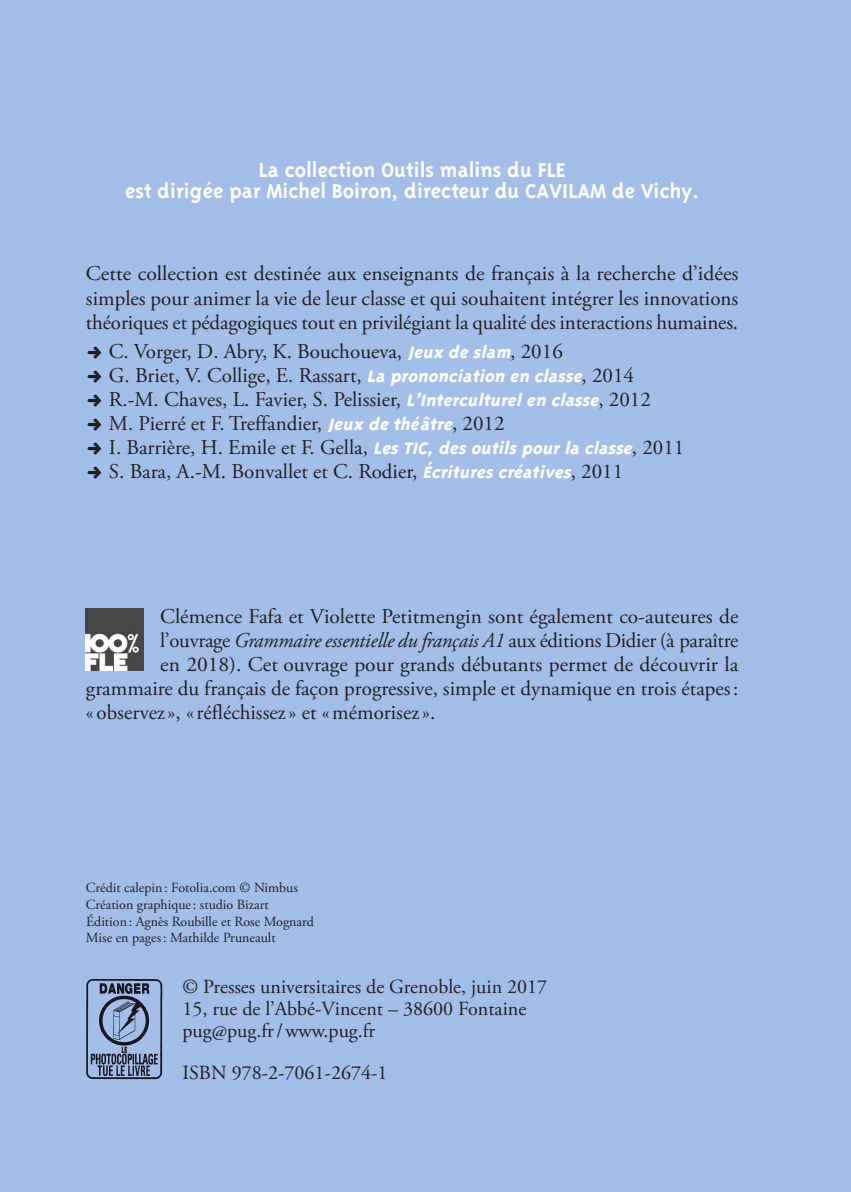
<style>
.page{position:relative;width:851px;height:1192px;background:#fff}
.page>*{position:absolute;margin:0;border:0;box-sizing:border-box;transform-origin:0 0}
.t1{font:700 23px/21px "Triplex";color:#fff;text-align:center}
.t2{font:21px/24px "Adobe Garamond Pro";color:#231f20;text-align:justify}
.t3{font:20px/22px "Adobe Garamond Pro";color:#231f20}
.t4{font:14px/16.8px "Adobe Garamond Pro";letter-spacing:-.005em;color:#231f20}
.s1{font-family:"Triplex";font-weight:800;font-style:italic;font-size:19px;color:#fff}
.s2{font-style:italic}
</style>
<div class="page">
<div style="left:0;top:0;width:850px;height:1191px;background:#a3bee8"></div>
<img style="left:86px;top:608px;width:57px;height:62px">
<img style="left:86px;top:979px;width:77px;height:101px">
<p class="t1" style="left:125px;top:159px;width:575px">La collection Outils malins du FLE<br>est dirigée par Michel Boiron, directeur du CAVILAM de Vichy.</p>
<p class="t2" style="left:86px;top:262px;width:654px">Cette collection est destinée aux enseignants de français à la recherche d’idées simples pour animer la vie de leur classe et qui souhaitent intégrer les innovations théoriques et pédagogiques tout en privilégiant la qualité des interactions humaines.</p>
<p class="t2" style="left:109px;top:340px;width:576px;text-align:left">C. Vorger, D. Abry, K. Bouchoueva, <span class="s1">Jeux de slam</span>, 2016<br>G. Briet, V. Collige, E. Rassart, <span class="s1">La prononciation en classe</span>, 2014<br>R.-M. Chaves, L. Favier, S. Pelissier, <span class="s1">L’Interculturelen classe</span>, 2012<br>M. Pierré et F. Treffandier, <span class="s1">Jeux de théâtre</span>, 2012<br>I. Barrière, H. Emile et F. Gella, <span class="s1">LesTIC,desoutilspourla classe</span>, 2011<br>S. Bara, A.-M. Bonvallet et C. Rodier, <span class="s1">Écriturescréatives</span>, 2011</p>
<p class="t2" style="left:160px;top:604px;width:579px">Clémence Fafa et Violette Petitmengin sont également co-auteures de</p>
<p class="t2" style="left:160px;top:628px;width:579px">l’ouvrage <span class="s2">Grammaire essentielle du français A1</span> aux éditions Didier (à paraître</p>
<p class="t2" style="left:160px;top:652px;width:580px">en 2018). Cet ouvrage pour grands débutants permet de découvrir la</p>
<p class="t2" style="left:86px;top:676px;width:653px">grammaire du français de façon progressive, simple et dynamique en trois étapes:</p>
<p class="t2" style="left:86px;top:700px;width:351px">« observez», «réfléchissez» et «mémorisez».</p>
<p class="t4" style="left:86px;top:879px;width:229px">Crédit calepin: Fotolia.com © Nimbus Création graphique: studio Bizart Édition: Agnès Roubille et Rose Mognard Mise en pages: Mathilde Pruneault</p>
<p class="t3" style="left:182px;top:976px;width:366px">© Presses universitaires de Grenoble, juin 2017<br>15, rue de l’Abbé-Vincent – 38600 Fontaine pug@pug.fr/www.pug.fr</p>
<p class="t3" style="left:182px;top:1061px;width:206px">ISBN 978-2-7061-2674-1</p>
</div>
